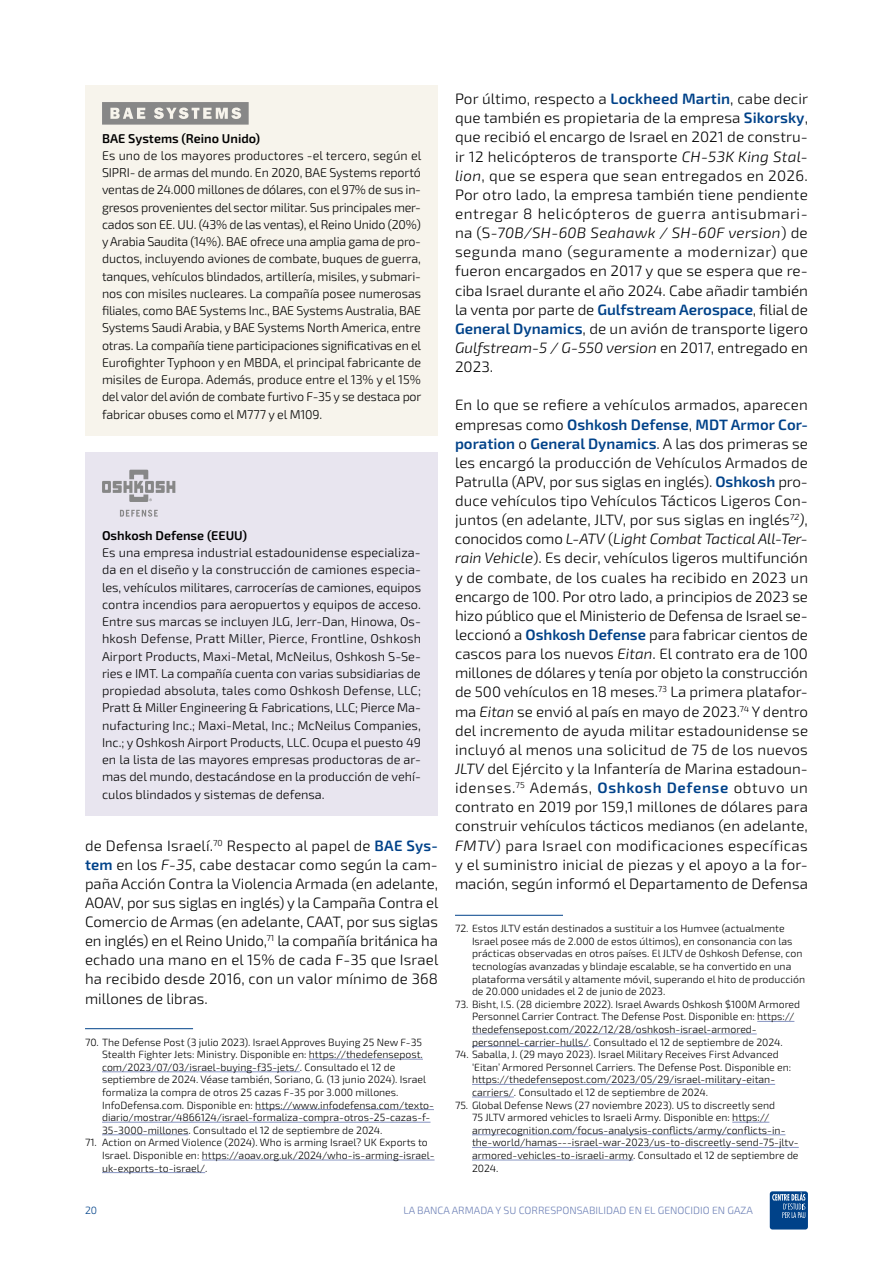
<style>
.page{position:relative;width:893px;height:1263px;background:#fff}
.page>*{position:absolute;margin:0;border:0;box-sizing:border-box;transform-origin:0 0}
.t1{font:300 15px/19.2px "Exo 2.0";color:#000;text-align:justify}
.t2{font:300 12.75px/17.2px "Exo 2.0";letter-spacing:-.01em;color:#000;text-align:justify}
.t3{font:600 12.75px "Exo 2.0";color:#000}
.t4{font:300 10.5px/12.6px "Exo 2.0";color:#000}
.t5{font:300 10.5px "Exo 2.0";color:#6d80b6}
.t6{font:300 10.5px "Exo 2.0";color:#004289}
.s1{font-weight:600;color:#004289}
.s2{font-style:italic}
</style>
<div class="page">
<div style="left:770px;top:1191px;width:38px;height:38px;background:#004289;border-radius:3px"></div>
<svg style="left:772px;top:1192px;width:33px;height:26px"></svg>
<hr style="left:85px;top:1028px;width:108px;height:1px;background:#004289">
<hr style="left:309px;top:1059px;width:114px;height:1px;background:#8693c2">
<hr style="left:102px;top:1071px;width:198px;height:1px;background:#8693c2">
<hr style="left:255px;top:1109px;width:179px;height:1px;background:#8693c2">
<hr style="left:102px;top:1122px;width:328px;height:1px;background:#8693c2">
<hr style="left:102px;top:1134px;width:86px;height:1px;background:#8693c2">
<hr style="left:202px;top:1160px;width:233px;height:1px;background:#8693c2">
<hr style="left:102px;top:1172px;width:103px;height:1px;background:#8693c2">
<hr style="left:455px;top:915px;width:108px;height:1px;background:#004289">
<hr style="left:757px;top:1021px;width:37px;height:1px;background:#8693c2">
<hr style="left:472px;top:1034px;width:285px;height:1px;background:#8693c2">
<hr style="left:472px;top:1046px;width:117px;height:1px;background:#8693c2">
<hr style="left:472px;top:1084px;width:303px;height:1px;background:#8693c2">
<hr style="left:472px;top:1097px;width:42px;height:1px;background:#8693c2">
<hr style="left:732px;top:1122px;width:37px;height:1px;background:#8693c2">
<hr style="left:472px;top:1134px;width:313px;height:1px;background:#8693c2">
<hr style="left:472px;top:1147px;width:327px;height:1px;background:#8693c2">
<hr style="left:472px;top:1160px;width:161px;height:1px;background:#8693c2">
<div style="left:85px;top:453px;width:353px;height:363px;background:#e8e5ef"></div>
<svg style="left:102px;top:470px;width:73px;height:32px"></svg>
<svg style="left:120px;top:510px;width:38px;height:7px"></svg>
<div style="left:85px;top:85px;width:353px;height:351px;background:#f7f4ec"></div>
<svg style="left:102px;top:102px;width:147px;height:23px"></svg>
<p class="t3" style="left:102px;top:131px;width:160px">BAE Systems (Reino Unido)</p>
<p class="t2" style="left:102px;top:147px;width:321px">Es uno de los mayores productores -el tercero, según el SIPRI- de armas del mundo. En 2020, BAE Systems reportó ventas de 24.000 millones de dólares, con el 97% de sus in&shy;gresos provenientes del sector militar. Sus principales mer&shy;cados son EE. UU. (43% de las ventas), el Reino Unido (20%) y Arabia Saudita (14%). BAE ofrece una amplia gama de pro&shy;ductos, incluyendo aviones de combate, buques de guerra, tanques, vehículos blindados, artillería, misiles, y submari&shy;nos con misiles nucleares. La compañía posee numerosas filiales, como BAE Systems Inc., BAE Systems Australia, BAE Systems Saudi Arabia, y BAE Systems North America, entre otras. La compañía tiene participaciones significativas en el Eurofighter Typhoon y en MBDA, el principal fabricante de misiles de Europa. Además, produce entre el 13% y el 15% del valor del avión de combate furtivo F-35 y se destaca por fabricar obuses como el M777 y el M109.</p>
<p class="t3" style="left:102px;top:528px;width:147px">Oshkosh Defense (EEUU)</p>
<p class="t2" style="left:102px;top:544px;width:321px">Es una empresa industrial estadounidense especializa&shy;da en el diseño y la construcción de camiones especia&shy;les, vehículos militares, carrocerías de camiones, equipos contra incendios para aeropuertos y equipos de acceso.<br>Entre sus marcas se incluyen JLG, Jerr-Dan, Hinowa, Os&shy;hkosh Defense, Pratt Miller, Pierce, Frontline, Oshkosh Airport Products, Maxi-Metal, McNeilus, Oshkosh S-Se&shy;ries e IMT. La compañía cuenta con varias subsidiarias de propiedad absoluta, tales como Oshkosh Defense, LLC; Pratt &amp; Miller Engineering &amp; Fabrications, LLC; Pierce Ma&shy;nufacturing Inc.; Maxi-Metal, Inc.; McNeilus Companies, Inc.; y Oshkosh Airport Products, LLC. Ocupa el puesto 49 en la lista de las mayores empresas productoras de ar&shy;mas del mundo, destacándose en la producción de vehí&shy;culos blindados y sistemas de defensa.</p>
<p class="t1" style="left:85px;top:836px;width:355px">de Defensa Israelí.<sup>70</sup> Respecto al papel de <span class="s1">BAE Sys&shy;tem</span> en los <span class="s2">F-35</span>, cabe destacar como según la cam&shy;paña Acción Contra la Violencia Armada (en adelante, AOAV, por sus siglas en inglés) y la Campaña Contra el Comercio de Armas (en adelante, CAAT, por sus siglas en inglés) en el Reino Unido,<sup>71</sup> la compañía británica ha echado una mano en el 15% de cada F-35 que Israel ha recibido desde 2016, con un valor mínimo de 368 millones de libras.</p>
<p class="t4" style="left:102px;top:1036px;width:333px;text-indent:-17px">70. The Defense Post (3 julio 2023). Israel Approves Buying 25 New F-35<br>Stealth Fighter Jets: Ministry. Disponible en: https://thedefensepost. com/2023/07/03/israel-buying-f35-jets/. Consultado el 12 de septiembre de 2024. Véase también, Soriano, G. (13 junio 2024). Israel formaliza la compra de otros 25 cazas F-35 por 3.000 millones.<br>InfoDefensa.com. Disponible en: https://www.infodefensa.com/texto&shy;diario/mostrar/4866124/israel-formaliza-compra-otros-25-cazas-f-35-3000-millones. Consultado el 12 de septiembre de 2024.</p>
<p class="t4" style="left:102px;top:1136px;width:334px;text-indent:-17px">71. Action on Armed Violence (2024). Who is arming Israel? UK Exports to<br>Israel. Disponible en: https://aoav.org.uk/2024/who-is-arming-israel&shy;uk-exports-to-israel/.</p>
<p class="t1" style="left:455px;top:90px;width:355px">Por último, respecto a <span class="s1">Lockheed Martin</span>, cabe decir que también es propietaria de la empresa <span class="s1">Sikorsky</span>, que recibió el encargo de Israel en 2021 de constru&shy;ir 12 helicópteros de transporte <span class="s2">CH-53K King Stal&shy;lion</span>, que se espera que sean entregados en 2026.<br>Por otro lado, la empresa también tiene pendiente entregar 8 helicópteros de guerra antisubmari&shy;na (S<span class="s2">-70B/SH-60B Seahawk / SH-60F version</span>) de segunda mano (seguramente a modernizar) que fueron encargados en 2017 y que se espera que re&shy;ciba Israel durante el año 2024. Cabe añadir también la venta por parte de <span class="s1">Gulfstream Aerospace</span>, filial de <span class="s1">General Dynamics</span>, de un avión de transporte ligero <span class="s2">Gulfstream-5 / G-550 version</span> en 2017, entregado en 2023.</p>
<p class="t1" style="left:455px;top:396px;width:355px">En lo que se refiere a vehículos armados, aparecen empresas como <span class="s1">Oshkosh Defense</span>, <span class="s1">MDT Armor Cor&shy;poration</span> o <span class="s1">General Dynamics</span>. A las dos primeras se les encargó la producción de Vehículos Armados de Patrulla (APV, por sus siglas en inglés). <span class="s1">Oshkosh</span> pro&shy;duce vehículos tipo Vehículos Tácticos Ligeros Con&shy;juntos (en adelante, JLTV, por sus siglas en inglés<sup>72</sup><span class="s2">)</span>, conocidos como <span class="s2">L-ATV</span> (<span class="s2">Light Combat Tactical All-Ter&shy;rain Vehicle</span>). Es decir, vehículos ligeros multifunción y de combate, de los cuales ha recibido en 2023 un encargo de 100. Por otro lado, a principios de 2023 se hizo público que el Ministerio de Defensa de Israel se&shy;leccionó a <span class="s1">Oshkosh Defense</span> para fabricar cientos de cascos para los nuevos <span class="s2">Eitan</span>. El contrato era de 100 millones de dólares y tenía por objeto la construcción de 500 vehículos en 18 meses.<sup>73</sup> La primera platafor&shy;ma <span class="s2">Eitan</span> se envió al país en mayo de 2023.<sup>74</sup> Y dentro del incremento de ayuda militar estadounidense se incluyó al menos una solicitud de 75 de los nuevos <span class="s2">JLTV</span> del Ejército y la Infantería de Marina estadoun&shy;idenses.<sup>75</sup> Además, <span class="s1">Oshkosh Defense</span> obtuvo un contrato en 2019 por 159,1 millones de dólares para construir vehículos tácticos medianos (en adelante, <span class="s2">FMTV</span>) para Israel con modificaciones específicas y el suministro inicial de piezas y el apoyo a la for&shy;mación, según informó el Departamento de Defensa</p>
<p class="t4" style="left:472px;top:922px;width:335px;text-indent:-17px">72. Estos JLTV están destinados a sustituir a los Humvee (actualmente Israel posee más de 2.000 de estos últimos), en consonancia con las prácticas observadas en otros países. El JLTV de Oshkosh Defense, con tecnologías avanzadas y blindaje escalable, se ha convertido en una plataforma versátil y altamente móvil, superando el hito de producción de 20.000 unidades el 2 de junio de 2023.</p>
<p class="t4" style="left:472px;top:998px;width:330px;text-indent:-17px">73. Bisht, I.S. (28 diciembre 2022). Israel Awards Oshkosh $100M Armored Personnel Carrier Contract. The Defense Post. Disponible en: https:// thedefensepost.com/2022/12/28/oshkosh-israel-armored&shy;personnel-carrier-hulls/. Consultado el 12 de septiembre de 2024.</p>
<p class="t4" style="left:472px;top:1048px;width:321px;text-indent:-17px">74. Saballa, J. (29 mayo 2023). Israel Military Receives First Advanced ‘Eitan’ Armored Personnel Carriers. The Defense Post. Disponible en: https://thedefensepost.com/2023/05/29/israel-military-eitan&shy;carriers/. Consultado el 12 de septiembre de 2024.</p>
<p class="t4" style="left:472px;top:1099px;width:328px;text-indent:-17px">75. Global Defense News (27 noviembre 2023). US to discreetly send<br>75 JLTV armored vehicles to Israeli Army. Disponible en: https:// armyrecognition.com/focus-analysis-conflicts/army/conflicts-in&shy;the-world/hamas---israel-war-2023/us-to-discreetly-send-75-jltv&shy;armored-vehicles-to-israeli-army. Consultado el 12 de septiembre de 2024.</p>
<p class="t6" style="left:85px;top:1204px;width:14px">20</p>
<p class="t5" style="left:403px;top:1204px;width:351px">LA BANCA ARMADA Y SU CORRESPONSABILIDAD EN EL GENOCIDIO EN GAZA</p>
</div>
